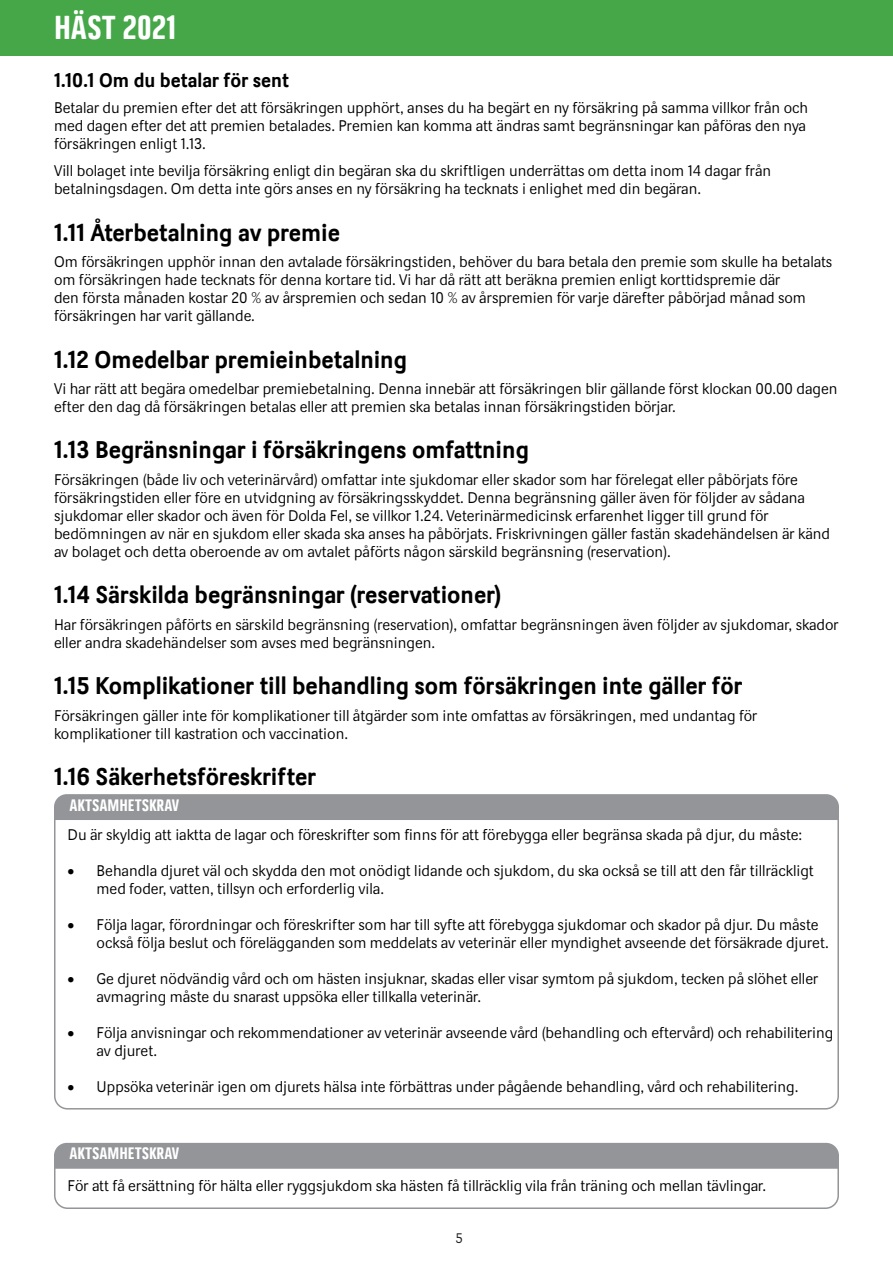
<style>
.page{position:relative;width:893px;height:1263px;background:#fff}
.page>*{position:absolute;margin:0;border:0;box-sizing:border-box;transform-origin:0 0}
.t1{font:33px "Dina Headline";color:#fff}
.t2{font:700 24px "Dina";color:#000001}
.t3{font:700 19.5px "Dina";color:#000001}
.t4{font:16.5px "Dina Headline";color:#fff}
.t5{font:15px/18px "Dina";color:#000001}
.t6{font:13.5px "Dina";color:#231f20}
</style>
<div class="page">
<div style="left:0;top:0;width:893px;height:55px;background:#45a748"></div>
<div style="left:54px;top:794px;width:785px;height:26px;background:#939598"></div>
<div style="left:54px;top:1148px;width:785px;height:61px;border:2px solid #939598;border-radius:13px"></div>
<div style="left:54px;top:1143px;width:785px;height:26px;background:#939598"></div>
<h1 class="t1" style="left:54px;top:9px;width:123px">HÄST 2021</h1>
<h3 class="t3" style="left:54px;top:68px;width:236px">1.10.1 Om du betalar för sent</h3>
<p class="t5" style="left:54px;top:99px;width:756px">Betalar du premien efter det att försäkringen upphört, anses du ha begärt en ny försäkring på samma villkor från och med dagen efter det att premien betalades. Premien kan komma att ändras samt begränsningar kan påföras den nya försäkringen enligt 1.13.</p>
<p class="t5" style="left:54px;top:162px;width:719px">Vill bolaget inte bevilja försäkring enligt din begäran ska du skriftligen underrättas om detta inom 14 dagar från betalningsdagen. Om detta inte görs anses en ny försäkring ha tecknats i enlighet med din begäran.</p>
<h2 class="t2" style="left:54px;top:218px;width:288px">1.11 Återbetalning av premie</h2>
<p class="t5" style="left:54px;top:253px;width:780px">Om försäkringen upphör innan den avtalade försäkringstiden, behöver du bara betala den premie som skulle ha betalats om försäkringen hade tecknats för denna kortare tid. Vi har då rätt att beräkna premien enligt korttidspremie där<br>den första månaden kostar 20 % av årspremien och sedan 10 % av årspremien för varje därefter påbörjad månad som försäkringen har varit gällande.</p>
<h2 class="t2" style="left:54px;top:345px;width:354px">1.12 Omedelbar premieinbetalning</h2>
<p class="t5" style="left:54px;top:380px;width:785px">Vi har rätt att begära omedelbar premiebetalning. Denna innebär att försäkringen blir gällande först klockan 00.00 dagen efter den dag då försäkringen betalas eller att premien ska betalas innan försäkringstiden börjar.</p>
<h2 class="t2" style="left:54px;top:435px;width:476px">1.13 Begränsningar i försäkringens omfattning</h2>
<p class="t5" style="left:54px;top:471px;width:777px">Försäkringen (både liv och veterinärvård) omfattar inte sjukdomar eller skador som har förelegat eller påbörjats före försäkringstiden eller före en utvidgning av försäkringsskyddet. Denna begränsning gäller även för följder av sådana sjukdomar eller skador och även för Dolda Fel, se villkor 1.24. Veterinärmedicinsk erfarenhet ligger till grund för bedömningen av när en sjukdom eller skada ska anses ha påbörjats. Friskrivningen gäller fastän skadehändelsen är känd av bolaget och detta oberoende av om avtalet påförts någon särskild begränsning (reservation).</p>
<h2 class="t2" style="left:54px;top:580px;width:449px">1.14 Särskilda begränsningar (reservationer)</h2>
<p class="t5" style="left:54px;top:615px;width:786px">Har försäkringen påförts en särskild begränsning (reservation), omfattar begränsningen även följder av sjukdomar, skador eller andra skadehändelser som avses med begränsningen.</p>
<h2 class="t2" style="left:54px;top:671px;width:690px">1.15 Komplikationer till behandling som försäkringen inte gäller för</h2>
<p class="t5" style="left:54px;top:706px;width:705px">Försäkringen gäller inte för komplikationer till åtgärder som inte omfattas av försäkringen, med undantag för komplikationer till kastration och vaccination.</p>
<h2 class="t2" style="left:54px;top:762px;width:263px">1.16 Säkerhetsföreskrifter</h2>
<p class="t4" style="left:70px;top:796px;width:111px">AKTSAMHETSKRAV</p>
<p class="t5" style="left:68px;top:826px;width:736px">Du är skyldig att iaktta de lagar och föreskrifter som finns för att förebygga eller begränsa skada på djur, du måste:</p>
<p class="t5" style="left:97px;top:862px;width:719px;text-indent:-29px">• Behandla djuret väl och skydda den mot onödigt lidande och sjukdom, du ska också se till att den får tillräckligt med foder, vatten, tillsyn och erforderlig vila.</p>
<p class="t5" style="left:97px;top:916px;width:734px;text-indent:-29px">• Följa lagar, förordningar och föreskrifter som har till syfte att förebygga sjukdomar och skador på djur. Du måste också följa beslut och förelägganden som meddelats av veterinär eller myndighet avseende det försäkrade djuret.</p>
<p class="t5" style="left:97px;top:970px;width:723px;text-indent:-29px">• Ge djuret nödvändig vård och om hästen insjuknar, skadas eller visar symtom på sjukdom, tecken på slöhet eller avmagring måste du snarast uppsöka eller tillkalla veterinär.</p>
<p class="t5" style="left:97px;top:1024px;width:738px;text-indent:-29px">• Följa anvisningar och rekommendationer av veterinär avseende vård (behandling och eftervård) och rehabilitering av djuret.</p>
<p class="t5" style="left:68px;top:1078px;width:732px">• Uppsöka veterinär igen om djurets hälsa inte förbättras under pågående behandling, vård och rehabilitering.</p>
<p class="t4" style="left:70px;top:1144px;width:111px">AKTSAMHETSKRAV</p>
<p class="t5" style="left:68px;top:1177px;width:700px">För att få ersättning för hälta eller ryggsjukdom ska hästen få tillräcklig vila från träning och mellan tävlingar.</p>
<p class="t6" style="left:456px;top:1230px;width:9px">5</p>
</div>
